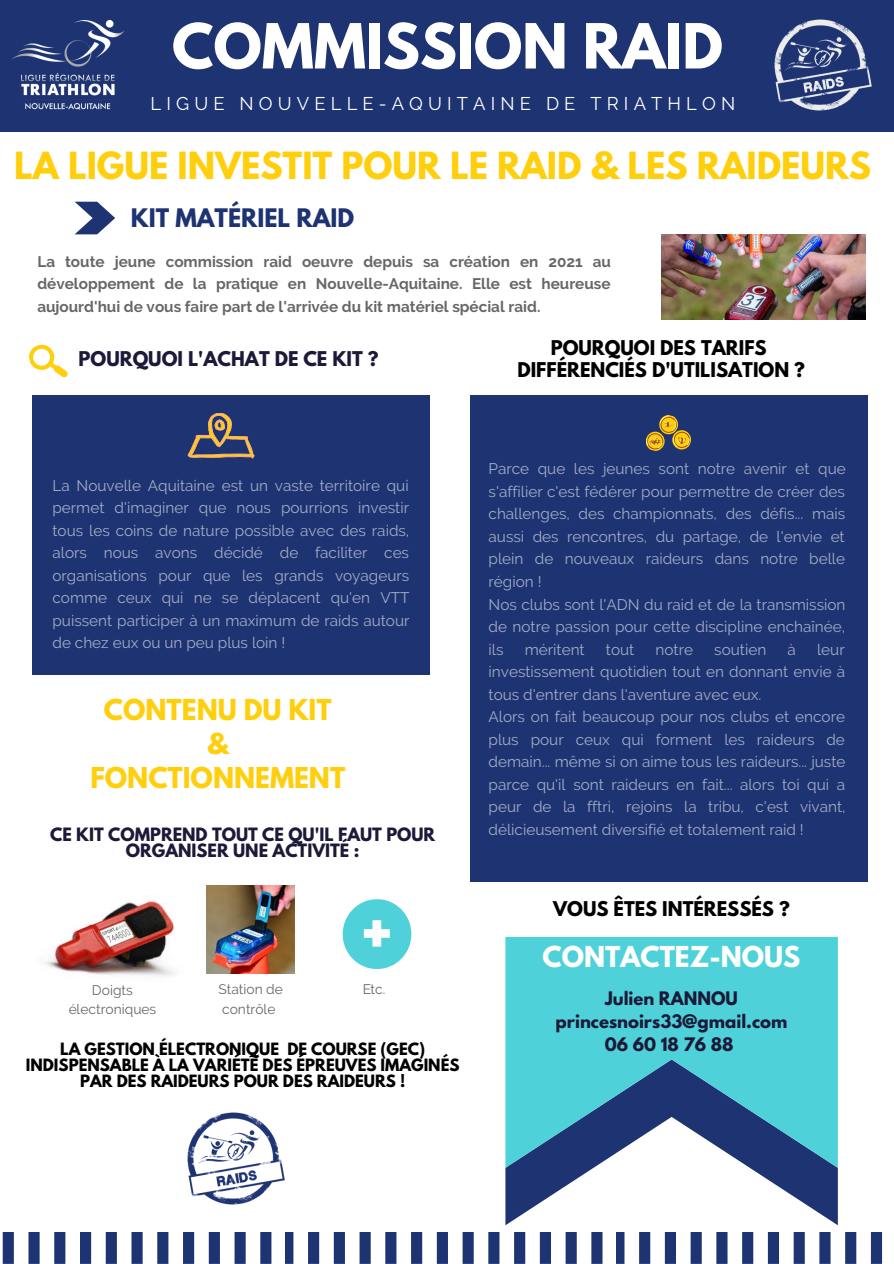
<style>
.page{position:relative;width:894px;height:1264px;background:#fff}
.page>*{position:absolute;margin:0;border:0;box-sizing:border-box;transform-origin:0 0}
.t1{font:700 55.05px "League Spartan";color:#fff}
.t2{font:700 33.15px "League Spartan";color:#ffcf0d}
.t3{font:700 25.5px "League Spartan";color:#ffcf0d}
.t4{font:700 25.5px "League Spartan";color:#fff}
.t5{font:700 22.65px "League Spartan";color:#1d3372}
.t6{font:18.3px "Raleway";letter-spacing:.28em;color:#fff}
.t7{font:700 18px "League Spartan";color:#000}
.t8{font:700 18px "League Spartan";color:#1c1939}
.t9{font:700 16.5px "League Spartan";color:#1c1939}
.t10{font:700 16.35px/17px "League Spartan";color:#1c1939;text-align:center}
.t11{font:15.3px/22.5px "Raleway";color:#fff}
.t12{font:700 15.3px/22.5px "Raleway";color:#000;text-align:justify}
.t13{font:700 15px/15.8px "League Spartan";color:#000;text-align:center}
.t14{font:13.8px/19.2px "Raleway";color:#000;text-align:center}
</style>
<div class="page">
<div style="left:0;top:0;width:893px;height:131px;background:#1d3372"></div>
<svg style="left:2px;top:1232px;width:270px;height:31px"></svg>
<svg style="left:286px;top:1232px;width:317px;height:31px"></svg>
<svg style="left:616px;top:1232px;width:267px;height:31px"></svg>
<svg style="left:505px;top:1167px;width:332px;height:58px"></svg>
<svg style="left:505px;top:936px;width:332px;height:231px;background:#4fb7c8"></svg>
<img style="left:661px;top:234px;width:203px;height:85px">
<div style="left:32px;top:395px;width:398px;height:279px;background:#1d3372"></div>
<svg style="left:188px;top:413px;width:66px;height:45px"></svg>
<svg style="left:29px;top:344px;width:39px;height:34px"></svg>
<img style="left:45px;top:897px;width:130px;height:80px">
<img style="left:206px;top:885px;width:88px;height:88px">
<svg style="left:342px;top:899px;width:69px;height:70px"></svg>
<div style="left:470px;top:395px;width:397px;height:486px;background:#1d3372"></div>
<img style="left:187px;top:1112px;width:98px;height:92px">
<svg style="left:646px;top:415px;width:45px;height:36px"></svg>
<img style="left:12px;top:20px;width:113px;height:90px">
<img style="left:774px;top:19px;width:98px;height:92px">
<svg style="left:75px;top:202px;width:40px;height:32px"></svg>
<p class="t1" style="left:172px;top:19px;width:552px">COMMISSION RAID</p>
<p class="t6" style="left:150px;top:93px;width:586px">LIGUE NOUVELLE-AQUITAINE DE TRIATHLON</p>
<p class="t2" style="left:14px;top:149px;width:858px">LA LIGUE INVESTIT POUR LE RAID &amp; LES RAIDEURS</p>
<p class="t5" style="left:131px;top:206px;width:225px">KIT MATÉRIEL RAID</p>
<p class="t12" style="left:37px;top:250px;width:575px">La toute jeune commission raid oeuvre depuis sa création en 2021 au développement de la pratique en Nouvelle-Aquitaine. Elle est heureuse aujourd'hui de vous faire part de l'arrivée du kit matériel spécial raid.</p>
<p class="t8" style="left:78px;top:350px;width:301px">POURQUOI L'ACHAT DE CE KIT ?</p>
<p class="t7" style="left:550px;top:339px;width:217px">POURQUOI DES TARIFS</p>
<p class="t7" style="left:517px;top:360px;width:289px">DIFFÉRENCIÉS D'UTILISATION ?</p>
<p class="t11" style="left:52px;top:474px;width:358px;text-align:justify">La Nouvelle Aquitaine est un vaste territoire qui permet d'imaginer que nous pourrions investir tous les coins de nature possible avec des raids, alors nous avons décidé de faciliter ces organisations pour que les grands voyageurs comme ceux qui ne se déplacent qu'en VTT puissent participer à un maximum de raids autour de chez eux ou un peu plus loin !</p>
<p class="t3" style="left:104px;top:697px;width:229px">CONTENU DU KIT</p>
<p class="t3" style="left:207px;top:731px;width:23px">&amp;</p>
<p class="t3" style="left:90px;top:765px;width:256px">FONCTIONNEMENT</p>
<p class="t10" style="left:50px;top:827px;width:386px">CE KIT COMPREND TOUT CE QU'IL FAUT POUR<br>ORGANISER UNE ACTIVITÉ :</p>
<p class="t14" style="left:68px;top:980px;width:89px">Doigts électroniques</p>
<p class="t14" style="left:218px;top:979px;width:66px;line-height:20.2px;text-align:left">Station de contrôle</p>
<p class="t14" style="left:362px;top:979px;width:25px">Etc.</p>
<p class="t13" style="left:26px;top:1043px;width:435px">LA GESTION ÉLECTRONIQUE DE COURSE (GEC)<br>INDISPENSABLE À LA VARIÉTÉ DES ÉPREUVES IMAGINÉS<br>PAR DES RAIDEURS POUR DES RAIDEURS !</p>
<p class="t11" style="left:488px;top:457px;width:358px">Parce que les jeunes sont notre avenir et que s'affilier c'est fédérer pour permettre de créer des challenges, des championnats, des défis... mais aussi des rencontres, du partage, de l'envie et plein de nouveaux raideurs dans notre belle région !<br>Nos clubs sont l'ADN du raid et de la transmission de notre passion pour cette discipline enchaînée, ils</p>
<p class="t11" style="left:488px;top:638px;width:358px;text-indent:328px">leur investissement quotidien tout en donnant envie à tous d'entrer dans l'aventure avec eux.<br>Alors on fait beaucoup pour nos clubs et encore plus pour ceux qui forment les raideurs de demain... même si on aime tous les raideurs... juste parce qu'il sont raideurs en fait... alors toi qui a peur de la fftri, rejoins la tribu, c'est vivant, délicieusement diversifié et totalement raid !</p>
<p class="t11" style="left:524px;top:638px;width:61px">méritent</p>
<p class="t11" style="left:605px;top:638px;width:30px">tout</p>
<p class="t11" style="left:655px;top:638px;width:39px">notre</p>
<p class="t11" style="left:714px;top:638px;width:54px">soutien</p>
<p class="t11" style="left:787px;top:638px;width:10px">à</p>
<p class="t7" style="left:553px;top:900px;width:238px">VOUS ÊTES INTÉRESSÉS ?</p>
<p class="t4" style="left:542px;top:944px;width:259px">CONTACTEZ-NOUS</p>
<p class="t9" style="left:605px;top:989px;width:134px">Julien RANNOU</p>
<p class="t9" style="left:555px;top:1012px;width:233px">princesnoirs33@gmail.com</p>
<p class="t9" style="left:604px;top:1036px;width:130px">06 60 18 76 88</p>
</div>
